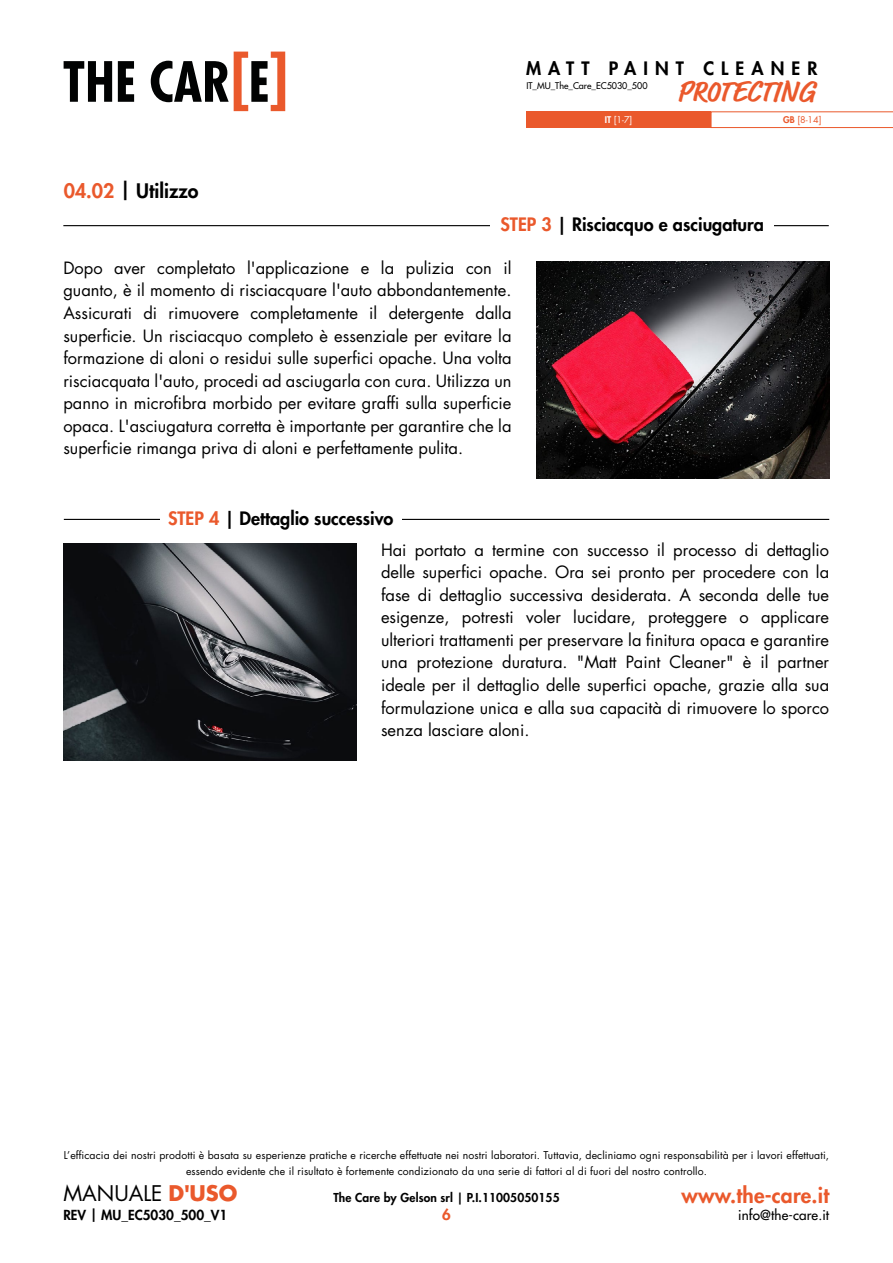
<style>
.page{position:relative;width:893px;height:1263px;background:#fff}
.page>*{position:absolute;margin:0;border:0;box-sizing:border-box;transform-origin:0 0}
.t1{font:700 30px "Market Pro";color:#ea592c}
.t2{font:800 21px "Futura Std";letter-spacing:.01em;color:#ea592c}
.t3{font:21px "Futura Std";color:#000}
.t4{font:800 19.5px "Futura Std";color:#000}
.t5{font:800 18px "Futura Std";color:#000}
.t6{font:800 18px "Futura Std";letter-spacing:.395em;color:#000}
.t7{font:16.5px/22.5px "Futura Std";color:#000;text-align:justify}
.t8{font:800 15px "Futura Std";color:#ea592c}
.t9{font:800 13.5px "Futura Std";color:#000}
.t10{font:500 13.5px "Futura Std";letter-spacing:.01em;color:#000}
.t11{font:800 12px "Futura Std";letter-spacing:.01em;color:#000}
.t12{font:10.5px/15.8px "Futura Std";letter-spacing:.01em;color:#000;text-align:center}
.t13{font:500 9px "Futura Std";color:#000}
.t14{font:9px "Futura Std";color:#ea592c}
.t15{font:9px "Futura Std";color:#fff}
.s1{color:#ea592c}
.s2{font-weight:800}
.s3{font-weight:700;color:#ea592c}
</style>
<div class="page">
<svg style="left:64px;top:61px;width:48px;height:41px"></svg>
<svg style="left:118px;top:61px;width:16px;height:41px"></svg>
<svg style="left:151px;top:52px;width:134px;height:59px"></svg>
<div style="left:526px;top:111px;width:185px;height:17px;background:#ea592c"></div>
<svg style="left:711px;top:111px;width:182px;height:17px"></svg>
<hr style="left:63px;top:225px;width:766px;height:1px;background:#000">
<div style="left:490px;top:213px;width:284px;height:23px;background:#fff"></div>
<img style="left:537px;top:261px;width:292px;height:218px">
<hr style="left:64px;top:519px;width:765px;height:1px;background:#000">
<div style="left:160px;top:504px;width:241px;height:27px;background:#fff"></div>
<img style="left:64px;top:543px;width:292px;height:218px">
<p class="t4" style="left:64px;top:178px;width:136px"><span class="s1">04.02</span> | Utilizzo</p>
<p class="t6" style="left:526px;top:57px;width:293px">MATT PAINT CLEANER</p>
<h1 class="t1" style="left:677px;top:71px;width:141px">PROTECTING</h1>
<p class="t13" style="left:526px;top:80px;width:123px">IT_MU_The_Care_EC5030_500</p>
<p class="t15" style="left:605px;top:114px;width:29px"><span class="s2">IT</span> [1-7]</p>
<p class="t14" style="left:783px;top:114px;width:40px"><span class="s2">GB</span> [8-14]</p>
<p class="t5" style="left:500px;top:213px;width:265px"><span class="s1">STEP 3</span> | Risciacquo e asciugatura</p>
<p class="t7" style="left:63px;top:257px;width:450px">Dopo aver completato l'applicazione e la pulizia con il guanto, è il momento di risciacquare l'auto abbondantemente.<br>Assicurati di rimuovere completamente il detergente dalla superficie. Un risciacquo completo è essenziale per evitare la formazione di aloni o residui sulle superfici opache. Una volta risciacquata l'auto, procedi ad asciugarla con cura. Utilizza un panno in microfibra morbido per evitare graffi sulla superficie opaca. L'asciugatura corretta è importante per garantire che la superficie rimanga priva di aloni e perfettamente pulita.</p>
<p class="t5" style="left:168px;top:507px;width:227px"><span class="s1">STEP 4</span> | Dettaglio successivo</p>
<p class="t7" style="left:381px;top:539px;width:450px">Hai portato a termine con successo il processo di dettaglio delle superfici opache. Ora sei pronto per procedere con la fase di dettaglio successiva desiderata. A seconda delle tue esigenze, potresti voler lucidare, proteggere o applicare ulteriori trattamenti per preservare la finitura opaca e garantire una protezione duratura. "Matt Paint Cleaner" è il partner ideale per il dettaglio delle superfici opache, grazie alla sua formulazione unica e alla sua capacità di rimuovere lo sporco senza lasciare aloni.</p>
<p class="t12" style="left:64px;top:1147px;width:767px">L’efficacia dei nostri prodotti è basata su esperienze pratiche e ricerche effettuate nei nostri laboratori. Tuttavia, decliniamo ogni responsabilità per i lavori effettuati, essendo evidente che il risultato è fortemente condizionato da una serie di fattori al di fuori del nostro controllo.</p>
<p class="t8" style="left:442px;top:1205px;width:10px">6</p>
<p class="t3" style="left:63px;top:1180px;width:176px">MANUALE <span class="s3">D'USO</span></p>
<p class="t9" style="left:63px;top:1207px;width:166px">REV | MU_EC5030_500_V1</p>
<p class="t11" style="left:333px;top:1189px;width:228px">The Care by Gelson srl | P.I.11005050155</p>
<p class="t2" style="left:681px;top:1182px;width:149px">www.the-care.it</p>
<p class="t10" style="left:738px;top:1207px;width:93px">info@the-care.it</p>
</div>
